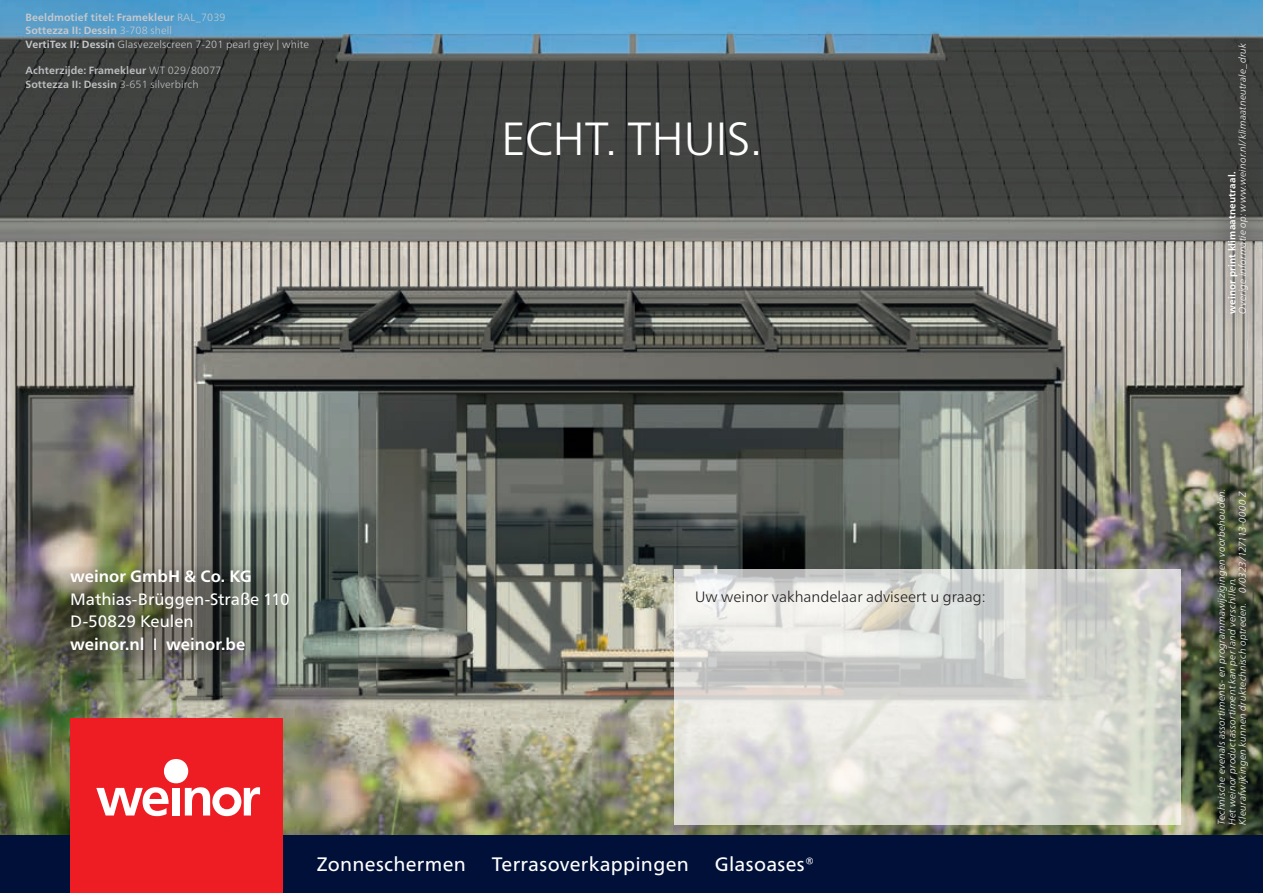
<style>
.page{position:relative;width:1263px;height:893px;background:#fff}
.page>*{position:absolute;margin:0;border:0;box-sizing:border-box;transform-origin:0 0}
.t1{font:300 46.5px "Frutiger Neue LTW1 G";letter-spacing:-.005em;color:#fff}
.t2{font:19.5px "Frutiger Neue LTW1 G";letter-spacing:.015em;color:#fff}
.t3{font:16.5px/22.5px "Frutiger Neue LTW1 G";color:#fff}
.t4{font:700 16.5px "Frutiger Neue LTW1 G";color:#fff}
.t5{font:300 15px "Frutiger Neue LTW1 G";color:#231f20}
.t6{font:700 10.5px/13.5px "Frutiger Neue LTW1 G";letter-spacing:.01em;color:#c7c8ca}
.t7{font:700 10.5px/13.5px "Frutiger Neue LTW1 G";letter-spacing:.01em;color:#bcbdc0}
.t8{font:italic 300 9.75px/10.6px "Frutiger Neue LTW1 G";letter-spacing:.015em;color:#fff}
.t9{font:700 9.75px "Frutiger Neue LTW1 G";letter-spacing:.02em;color:#fff}
.s1{font-weight:300}
.s2{font-weight:700}
</style>
<div class="page">
<img style="left:0;top:0;width:1263px;height:836px">
<svg style="left:674px;top:570px;width:506px;height:255px;background:#dadad5"></svg>
<div style="left:689px;top:584px;width:302px;height:28px;background:#fff;opacity:.75"></div>
<div style="left:12px;top:511px;width:328px;height:200px;background:#231f20;opacity:.75"></div>
<div style="left:1196px;top:471px;width:67px;height:376px;background:#231f20;opacity:.8"></div>
<div style="left:1206px;top:24px;width:57px;height:311px;background:#231f20;opacity:.3"></div>
<div style="left:0;top:836px;width:1263px;height:57px;background:#001039"></div>
<div style="left:70px;top:719px;width:213px;height:174px;background:#ee1d23"></div>
<svg style="left:96px;top:787px;width:73px;height:29px"></svg>
<div style="left:172px;top:788px;width:8px;height:27px;background:#fff"></div>
<div style="left:164px;top:759px;width:24px;height:24px;background:#fff;border-radius:50%"></div>
<svg style="left:185px;top:787px;width:75px;height:29px"></svg>
<p class="t6" style="left:26px;top:10px;width:285px">Beeldmotief titel: Framekleur <span class="s1">RAL_7039<br></span>Sottezza II: Dessin <span class="s1">3-708 shell<br></span>VertiTex II: Dessin <span class="s1">Glasvezelscreen 7-201 pearl grey | white</span></p>
<p class="t7" style="left:26px;top:64px;width:198px">Achterzijde: Framekleur <span class="s1">WT 029/80077<br></span>Sottezza II: Dessin <span class="s1">3-651 silverbirch</span></p>
<h1 class="t1" style="left:501px;top:111px;width:262px">ECHT. THUIS.</h1>
<h3 class="t4" style="left:70px;top:567px;width:183px">weinor GmbH &amp; Co. KG</h3>
<h3 class="t3" style="left:70px;top:588px;width:221px">Mathias-Brüggen-Straße 110<br>D-50829 Keulen<br><span class="s2">weinor.nl</span> I <span class="s2">weinor.be</span></h3>
<h3 class="t5" style="left:695px;top:587px;width:292px">Uw weinor vakhandelaar adviseert u graag:</h3>
<h2 class="t2" style="left:317px;top:852px;width:151px">Zonneschermen</h2>
<h2 class="t2" style="left:492px;top:852px;width:199px">Terrasoverkappingen</h2>
<h2 class="t2" style="left:715px;top:852px;width:101px">Glasoases®</h2>
<p class="t8" style="left:1237px;top:314px;width:272px;rotate:-90deg">Overige informatie op: www.weinor.nl/klimaatneutrale_druk</p>
<p class="t9" style="left:1226px;top:314px;width:143px;rotate:-90deg">weinor print klimaatneutraal.</p>
<p class="t8" style="left:1216px;top:825px;width:338px;rotate:-90deg">Technische evenals assortiments- en programmawijzigingen voorbehouden.<br>Het weinor productassortiment kan per land verschillen.<br>Kleurafwijkingen kunnen druktechnisch optreden. 0/0323/127113-0000 Z</p>
</div>
